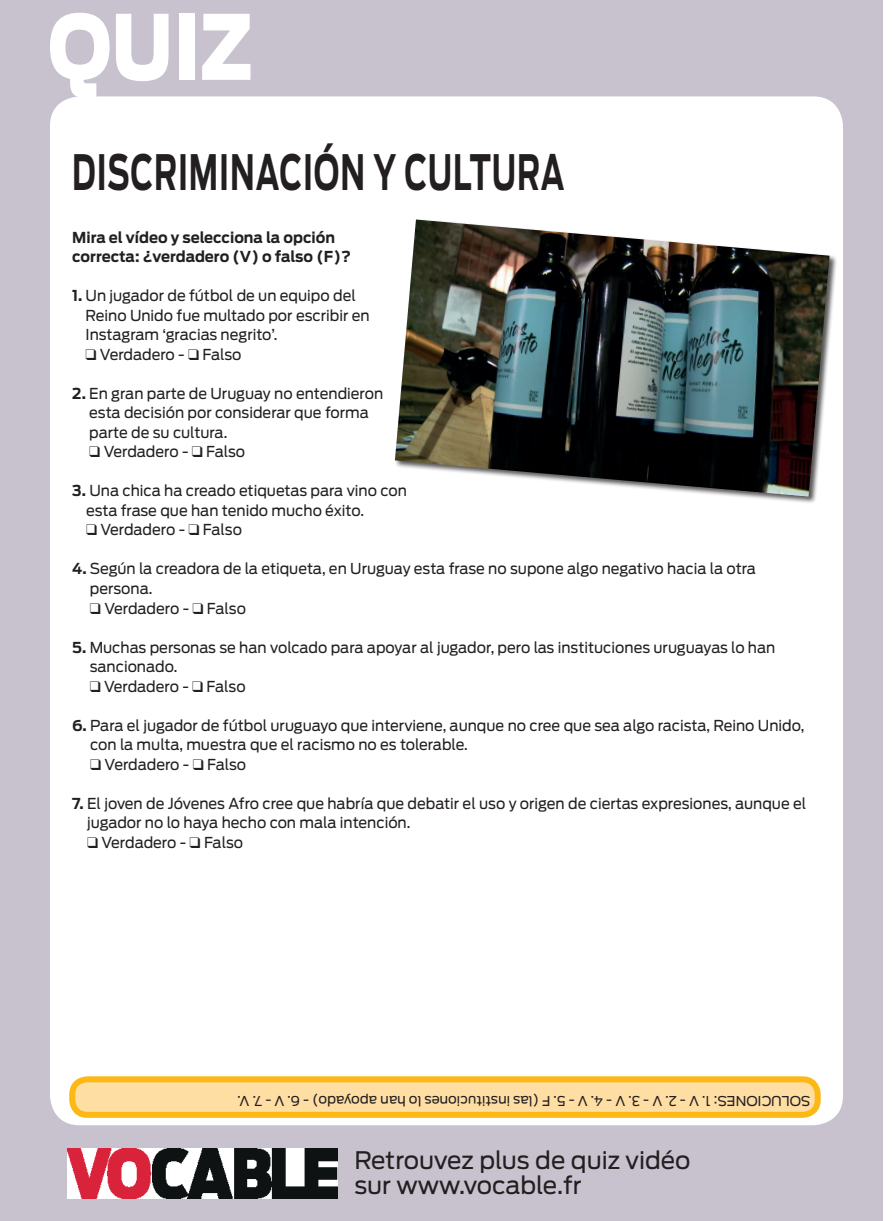
<style>
.page{position:relative;width:893px;height:1221px;background:#fff}
.page>*{position:absolute;margin:0;border:0;box-sizing:border-box;transform-origin:0 0}
.t1{font:900 89.1px "Antenna";color:#fff;scale:.83 1}
.t2{font:700 48.45px "Antenna";letter-spacing:.03em;color:#231f20;scale:.62 1}
.t3{font:24px/25.5px "Antenna";color:#231f20}
.t4{font:15px/19.5px "Antenna";color:#231f20}
.t5{font:700 15px/19.5px "Antenna";color:#231f20}
.t6{font:13.5px "Antenna";color:#231f20}
.s1{font-weight:700}
</style>
<div class="page">
<div style="left:0;top:0;width:882px;height:1220px;background:#c8c2cf"></div>
<div style="left:50px;top:96px;width:793px;height:1029px;background:#fff;border-radius:30px"></div>
<img style="left:67px;top:1148px;width:270px;height:50px">
<div style="left:72px;top:1079px;width:746px;height:35px;background:#ffdea4;border-radius:15px"></div>
<div style="left:69px;top:1076px;width:752px;height:41px;border:6px solid #fcb814;border-radius:15px"></div>
<div style="left:394px;top:219px;width:443px;height:285px;background:#231f20;opacity:.75"></div>
<img style="left:395px;top:219px;width:435px;height:277px">
<h1 class="t1" style="left:48px;top:-6px;width:248px">QUIZ</h1>
<h2 class="t2" style="left:72px;top:143px;width:795px">DISCRIMINACIÓN Y CULTURA</h2>
<p class="t5" style="left:72px;top:228px;width:280px">Mira el vídeo y selecciona la opción correcta: ¿verdadero (V) o falso (F)?</p>
<p class="t4" style="left:86px;top:286px;width:286px;text-indent:-13px"><span class="s1">1.</span> Un jugador de fútbol de un equipo del<br>Reino Unido fue multado por escribir en<br>Instagram ‘gracias negrito’.</p>
<p class="t4" style="left:86px;top:345px;width:157px">❑ Verdadero - ❑ Falso</p>
<p class="t4" style="left:89px;top:384px;width:295px;text-indent:-17px"><span class="s1">2.</span> En gran parte de Uruguay no entendieron esta decisión por considerar que forma parte de su cultura.</p>
<p class="t4" style="left:89px;top:442px;width:157px">❑ Verdadero - ❑ Falso</p>
<p class="t4" style="left:86px;top:481px;width:322px;text-indent:-14px"><span class="s1">3.</span> Una chica ha creado etiquetas para vino con esta frase que han tenido mucho éxito.</p>
<p class="t4" style="left:86px;top:520px;width:157px">❑ Verdadero - ❑ Falso</p>
<p class="t4" style="left:90px;top:559px;width:668px;text-indent:-18px"><span class="s1">4.</span> Según la creadora de la etiqueta, en Uruguay esta frase no supone algo negativo hacia la otra persona.</p>
<p class="t4" style="left:90px;top:598px;width:157px">❑ Verdadero - ❑ Falso</p>
<p class="t4" style="left:90px;top:637px;width:687px;text-indent:-17px"><span class="s1">5.</span> Muchas personas se han volcado para apoyar al jugador, pero las instituciones uruguayas lo han sancionado.</p>
<p class="t4" style="left:90px;top:676px;width:157px">❑ Verdadero - ❑ Falso</p>
<p class="t4" style="left:90px;top:715px;width:716px;text-indent:-18px"><span class="s1">6.</span> Para el jugador de fútbol uruguayo que interviene, aunque no cree que sea algo racista, Reino Unido, con la multa, muestra que el racismo no es tolerable.</p>
<p class="t4" style="left:90px;top:754px;width:157px">❑ Verdadero - ❑ Falso</p>
<p class="t4" style="left:87px;top:793px;width:721px;text-indent:-15px"><span class="s1">7.</span> El joven de Jóvenes Afro cree que habría que debatir el uso y origen de ciertas expresiones, aunque el jugador no lo haya hecho con mala intención.</p>
<p class="t4" style="left:87px;top:832px;width:157px">❑ Verdadero - ❑ Falso</p>
<p class="t6" style="left:810px;top:1108px;width:574px;rotate:-180deg">SOLUCIONES: 1. V - 2. V - 3. V - 4. V - 5. F (las instituciones lo han apoyado) - 6. V - 7. V.</p>
<h3 class="t3" style="left:354px;top:1147px;width:338px">Retrouvez plus de quiz vidéo sur www.vocable.fr</h3>
</div>
